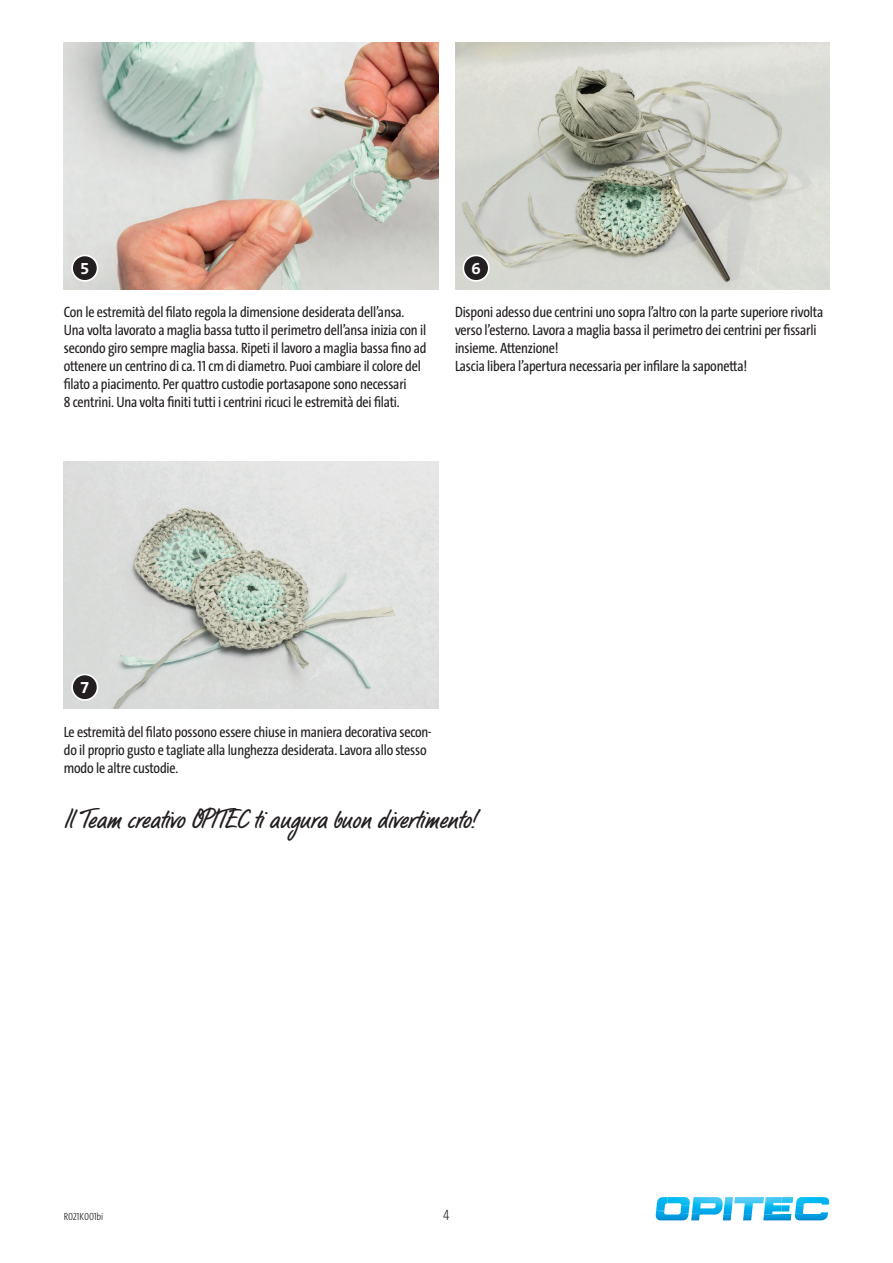
<style>
.page{position:relative;width:893px;height:1263px;background:#fff}
.page>*{position:absolute;margin:0;border:0;box-sizing:border-box;transform-origin:0 0}
.Fusszeile-Viel-Spass{font:27px "LP Bambus";color:#231f20}
.t1{font:700 16.8px "The Sans B W7";color:#fff}
.Anleitugns-Text_Desc{font:15px/18px "The Sans Cd LF5 Plain";letter-spacing:-.01em;color:#231f20}
.t2{font:200 15px "The Sans Cd LF2";color:#231f20}
.Anleitugns-Text_Desc-2{font:300 10.5px "The Sans Cd LF3";letter-spacing:-.01em;color:#231f20}
</style>
<div class="page">
<svg style="left:655px;top:1197px;width:175px;height:24px"></svg>
<img style="left:455px;top:43px;width:374px;height:246px">
<img style="left:64px;top:43px;width:374px;height:246px">
<img style="left:64px;top:462px;width:374px;height:246px">
<div style="left:72px;top:255px;width:26px;height:26px;background:#231f20;border-radius:50%"></div>
<div style="left:71px;top:255px;width:27px;height:27px;border:2px solid #fff;border-radius:50%"></div>
<div style="left:72px;top:674px;width:26px;height:26px;background:#231f20;border-radius:50%"></div>
<div style="left:71px;top:674px;width:27px;height:27px;border:2px solid #fff;border-radius:50%"></div>
<div style="left:463px;top:255px;width:26px;height:26px;background:#231f20;border-radius:50%"></div>
<div style="left:462px;top:255px;width:28px;height:27px;border:2px solid #fff;border-radius:50%"></div>
<p class="t1" style="left:80px;top:257px;width:11px">5</p>
<p class="Anleitugns-Text_Desc" style="left:64px;top:303px;width:364px">Con le estremità del filato regola la dimensione desiderata dell’ansa.<br>Una volta lavorato a maglia bassa tutto il perimetro dell’ansa inizia con il secondo giro sempre maglia bassa. Ripeti il lavoro a maglia bassa fino ad ottenere un centrino di ca. 11 cm di diametro. Puoi cambiare il colore del filato a piacimento. Per quattro custodie portasapone sono necessari</p>
<p class="Anleitugns-Text_Desc" style="left:64px;top:393px;width:338px">8 centrini. Una volta finiti tutti i centrini ricuci le estremità dei filati.</p>
<p class="t1" style="left:471px;top:257px;width:11px">6</p>
<p class="Anleitugns-Text_Desc" style="left:455px;top:303px;width:370px">Disponi adesso due centrini uno sopra l’altro con la parte superiore rivolta verso l’esterno. Lavora a maglia bassa il perimetro dei centrini per fissarli insieme. Attenzione!</p>
<p class="Anleitugns-Text_Desc" style="left:455px;top:357px;width:294px">Lascia libera l’apertura necessaria per infilare la saponetta!</p>
<p class="t1" style="left:80px;top:676px;width:11px">7</p>
<p class="Anleitugns-Text_Desc" style="left:64px;top:722px;width:369px">Le estremità del filato possono essere chiuse in maniera decorativa secon&shy;do il proprio gusto e tagliate alla lunghezza desiderata. Lavora allo stesso modo le altre custodie.</p>
<p class="Fusszeile-Viel-Spass" style="left:64px;top:803px;width:413px">Il Team creativo OPITEC ti augura buon divertimento!</p>
<p class="Anleitugns-Text_Desc-2" style="left:64px;top:1210px;width:41px">R021K001bi</p>
<p class="t2" style="left:443px;top:1206px;width:8px">4</p>
</div>
